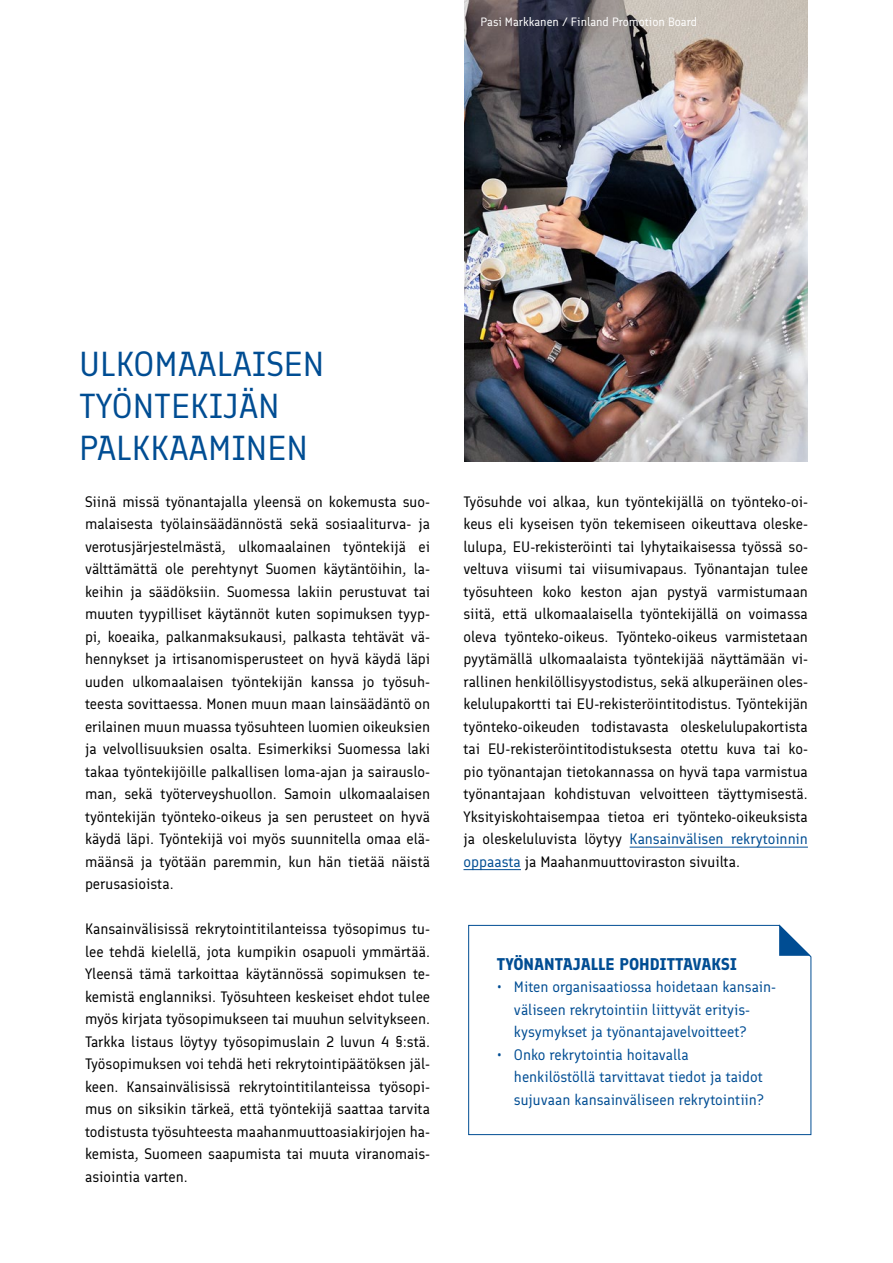
<style>
.page{position:relative;width:893px;height:1263px;background:#fff}
.page>*{position:absolute;margin:0;border:0;box-sizing:border-box;transform-origin:0 0}
.H2_sininen_copy{font:34.5px/42px "Finlandica";color:#004d93}
.H4_pohdittavaksi{font:700 16.5px "Finlandica";color:#004d93}
.Leipis{font:15px/22.5px "Finlandica";color:#000;text-align:justify}
.t1{font:15px/22.5px "Finlandica";color:#004d93}
.kuvateksti_valkoinen{font:12px "Finlandica";color:#fff}
.s1{color:#004d93}
</style>
<div class="page">
<svg style="left:468px;top:925px;width:344px;height:210px"></svg>
<svg style="left:779px;top:924px;width:32px;height:32px"></svg>
<img style="left:464px;top:0;width:343px;height:462px">
<hr style="left:630px;top:847px;width:178px;height:1px;background:#004d93">
<hr style="left:463px;top:869px;width:58px;height:1px;background:#004d93">
<p class="kuvateksti_valkoinen" style="left:480px;top:14px;width:218px">Pasi Markkanen / Finland Promotion Board</p>
<p class="H2_sininen_copy" style="left:79px;top:343px;width:247px">ULKOMAALAISEN<br>TYÖNTEKIJÄN<br>PALKKAAMINEN</p>
<p class="Leipis" style="left:85px;top:490px;width:347px">Siinä missä työnantajalla yleensä on kokemusta suo&shy;malaisesta työlainsäädännöstä sekä sosiaaliturva- ja verotusjärjestelmästä, ulkomaalainen työntekijä ei välttämättä ole perehtynyt Suomen käytäntöihin, la&shy;keihin ja säädöksiin. Suomessa lakiin perustuvat tai muuten tyypilliset käytännöt kuten sopimuksen tyyp&shy;pi, koeaika, palkanmaksukausi, palkasta tehtävät vä&shy;hennykset ja irtisanomisperusteet on hyvä käydä läpi uuden ulkomaalaisen työntekijän kanssa jo työsuh&shy;teesta sovittaessa. Monen muun maan lainsäädäntö on erilainen muun muassa työsuhteen luomien oikeuksien ja velvollisuuksien osalta. Esimerkiksi Suomessa laki takaa työntekijöille palkallisen loma-ajan ja sairauslo&shy;man, sekä työterveyshuollon. Samoin ulkomaalaisen työntekijän työnteko-oikeus ja sen perusteet on hyvä käydä läpi. Työntekijä voi myös suunnitella omaa elä&shy;määnsä ja työtään paremmin, kun hän tietää näistä perusasioista.</p>
<p class="Leipis" style="left:85px;top:918px;width:347px">Kansainvälisissä rekrytointitilanteissa työsopimus tu&shy;lee tehdä kielellä, jota kumpikin osapuoli ymmärtää.<br>Yleensä tämä tarkoittaa käytännössä sopimuksen te&shy;kemistä englanniksi. Työsuhteen keskeiset ehdot tulee myös kirjata työsopimukseen tai muuhun selvitykseen.<br>Tarkka listaus löytyy työsopimuslain 2 luvun 4 §:stä.<br>Työsopimuksen voi tehdä heti rekrytointipäätöksen jäl&shy;keen. Kansainvälisissä rekrytointitilanteissa työsopi&shy;mus on siksikin tärkeä, että työntekijä saattaa tarvita todistusta työsuhteesta maahanmuuttoasiakirjojen ha&shy;kemista, Suomeen saapumista tai muuta viranomais&shy;asiointia varten.</p>
<p class="Leipis" style="left:463px;top:490px;width:346px">Työsuhde voi alkaa, kun työntekijällä on työnteko-oi&shy;keus eli kyseisen työn tekemiseen oikeuttava oleske&shy;lulupa, EU-rekisteröinti tai lyhytaikaisessa työssä so&shy;veltuva viisumi tai viisumivapaus. Työnantajan tulee työsuhteen koko keston ajan pystyä varmistumaan siitä, että ulkomaalaisella työntekijällä on voimassa oleva työnteko-oikeus. Työnteko-oikeus varmistetaan pyytämällä ulkomaalaista työntekijää näyttämään vi&shy;rallinen henkilöllisyystodistus, sekä alkuperäinen oles&shy;kelulupakortti tai EU-rekisteröintitodistus. Työntekijän työnteko-oikeuden todistavasta oleskelulupakortista tai EU-rekisteröintitodistuksesta otettu kuva tai ko&shy;pio työnantajan tietokannassa on hyvä tapa varmistua työnantajaan kohdistuvan velvoitteen täyttymisestä.<br>Yksityiskohtaisempaa tietoa eri työnteko-oikeuksista ja oleskeluluvista löytyy <span class="s1">Kansainvälisen rekrytoinnin oppaasta</span> ja Maahanmuuttoviraston sivuilta.</p>
<p class="H4_pohdittavaksi" style="left:497px;top:954px;width:242px">TYÖNANTAJALLE POHDITTAVAKSI</p>
<p class="t1" style="left:514px;top:976px;width:264px;text-indent:-17px">• Miten organisaatiossa hoidetaan kansain&shy;väliseen rekrytointiin liittyvät erityis&shy;kysymykset ja työnantajavelvoitteet?</p>
<p class="t1" style="left:514px;top:1043px;width:252px;text-indent:-17px">• Onko rekrytointia hoitavalla henkilöstöllä tarvittavat tiedot ja taidot sujuvaan kansainväliseen rekrytointiin?</p>
</div>
